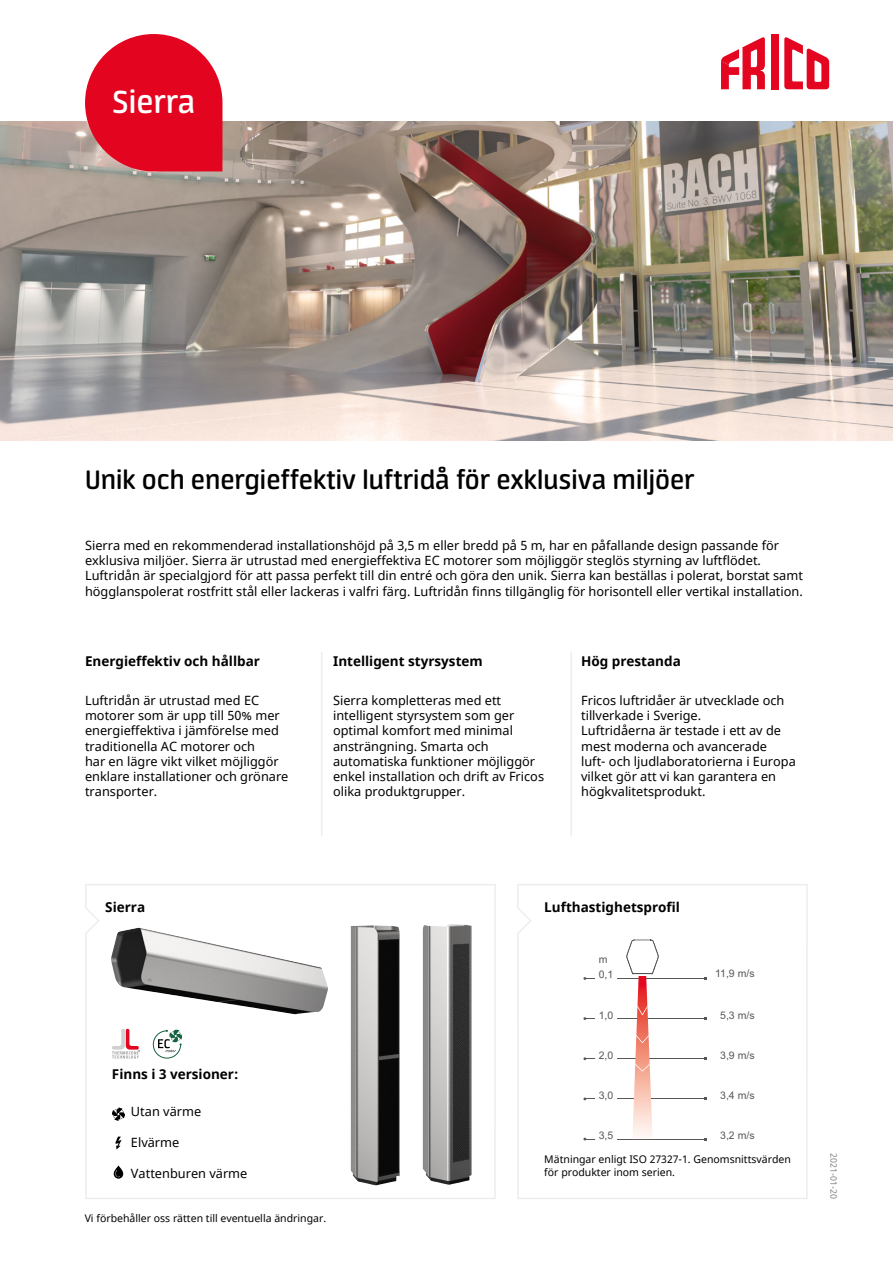
<style>
.page{position:relative;width:893px;height:1263px;background:#fff}
.page>*{position:absolute;margin:0;border:0;box-sizing:border-box;transform-origin:0 0}
.t1{font:600 36px "Neuron";color:#fff}
.t2{font:600 30px "Neuron";color:#000}
.t3{font:700 13.5px "Noto Sans";color:#000}
.t4{font:12.75px/15.3px "Noto Sans";color:#000}
.t5{font:10.5px/12.6px "Noto Sans";color:#000}
.t6{font:10.5px "Arial";color:#575756}
.t7{font:9px "Noto Sans";color:#878787}
</style>
<div class="page">
<img style="left:0;top:121px;width:893px;height:319px">
<svg style="left:85px;top:884px;width:411px;height:315px"></svg>
<img style="left:111px;top:927px;width:217px;height:87px">
<img style="left:351px;top:925px;width:49px;height:260px">
<img style="left:422px;top:924px;width:50px;height:261px">
<svg style="left:85px;top:34px;width:137px;height:137px;background:#e4283f"></svg>
<div style="left:771px;top:34px;width:7px;height:55px;background:#e40520"></div>
<svg style="left:784px;top:37px;width:45px;height:52px"></svg>
<svg style="left:721px;top:37px;width:44px;height:52px"></svg>
<svg style="left:112px;top:1029px;width:28px;height:29px"></svg>
<svg style="left:153px;top:1029px;width:29px;height:29px"></svg>
<svg style="left:112px;top:1107px;width:13px;height:14px"></svg>
<svg style="left:115px;top:1136px;width:7px;height:13px"></svg>
<svg style="left:114px;top:1165px;width:9px;height:14px"></svg>
<hr style="left:321px;top:652px;width:1px;height:184px;background:#ededed">
<hr style="left:570px;top:652px;width:2px;height:184px;background:#ededed">
<svg style="left:517px;top:884px;width:291px;height:315px"></svg>
<h1 class="t1" style="left:112px;top:82px;width:85px">Sierra</h1>
<h2 class="t2" style="left:85px;top:463px;width:611px">Unik och energieffektiv luftridå för exklusiva miljöer</h2>
<p class="t4" style="left:85px;top:538px;width:719px">Sierra med en rekommenderad installationshöjd på 3,5 m eller bredd på 5 m, har en påfallande design passande för exklusiva miljöer. Sierra är utrustad med energieffektiva EC motorer som möjliggör steglös styrning av luftflödet.<br>Luftridån är specialgjord för att passa perfekt till din entré och göra den unik. Sierra kan beställas i polerat, borstat samt högglanspolerat rostfritt stål eller lackeras i valfri färg. Luftridån finns tillgänglig för horisontell eller vertikal installation.</p>
<p class="t3" style="left:85px;top:652px;width:176px">Energieffektiv och hållbar</p>
<p class="t3" style="left:333px;top:652px;width:151px">Intelligent styrsystem</p>
<p class="t3" style="left:581px;top:652px;width:101px">Hög prestanda</p>
<p class="t4" style="left:85px;top:693px;width:205px">Luftridån är utrustad med EC motorer som är upp till 50% mer energieffektiva i jämförelse med traditionella AC motorer och<br>har en lägre vikt vilket möjliggör enklare installationer och grönare transporter.</p>
<p class="t4" style="left:333px;top:693px;width:213px">Sierra kompletteras med ett intelligent styrsystem som ger optimal komfort med minimal ansträngning. Smarta och automatiska funktioner möjliggör enkel installation och drift av Fricos olika produktgrupper.</p>
<p class="t4" style="left:581px;top:693px;width:216px">Fricos luftridåer är utvecklade och tillverkade i Sverige.<br>Luftridåerna är testade i ett av de mest moderna och avancerade<br>luft- och ljudlaboratorierna i Europa vilket gör att vi kan garantera en högkvalitetsprodukt.</p>
<p class="t3" style="left:105px;top:897px;width:41px">Sierra</p>
<p class="t3" style="left:544px;top:897px;width:137px">Lufthastighetsprofil</p>
<p class="t3" style="left:112px;top:1064px;width:128px">Finns i 3 versioner:</p>
<p class="t4" style="left:131px;top:1104px;width:72px">Utan värme</p>
<p class="t4" style="left:131px;top:1135px;width:50px">Elvärme</p>
<p class="t4" style="left:131px;top:1166px;width:118px">Vattenburen värme</p>
<p class="t5" style="left:85px;top:1212px;width:243px">Vi förbehåller oss rätten till eventuella ändringar.</p>
<p class="t6" style="left:599px;top:952px;width:10px">m</p>
<p class="t6" style="left:599px;top:967px;width:16px">0,1</p>
<p class="t6" style="left:599px;top:1008px;width:16px">1,0</p>
<p class="t6" style="left:599px;top:1048px;width:16px">2,0</p>
<p class="t6" style="left:599px;top:1088px;width:16px">3,0</p>
<p class="t6" style="left:599px;top:1128px;width:16px">3,5</p>
<p class="t6" style="left:715px;top:966px;width:41px">11,9 m/s</p>
<p class="t6" style="left:720px;top:1008px;width:36px">5,3 m/s</p>
<p class="t6" style="left:720px;top:1048px;width:36px">3,9 m/s</p>
<p class="t6" style="left:720px;top:1088px;width:36px">3,4 m/s</p>
<p class="t6" style="left:720px;top:1128px;width:36px">3,2 m/s</p>
<p class="t5" style="left:544px;top:1154px;width:248px">Mätningar enligt ISO 27327-1. Genomsnittsvärden för produkter inom serien.</p>
<p class="t7" style="left:840px;top:1153px;width:47px;rotate:90deg">2021-01-20</p>
</div>
